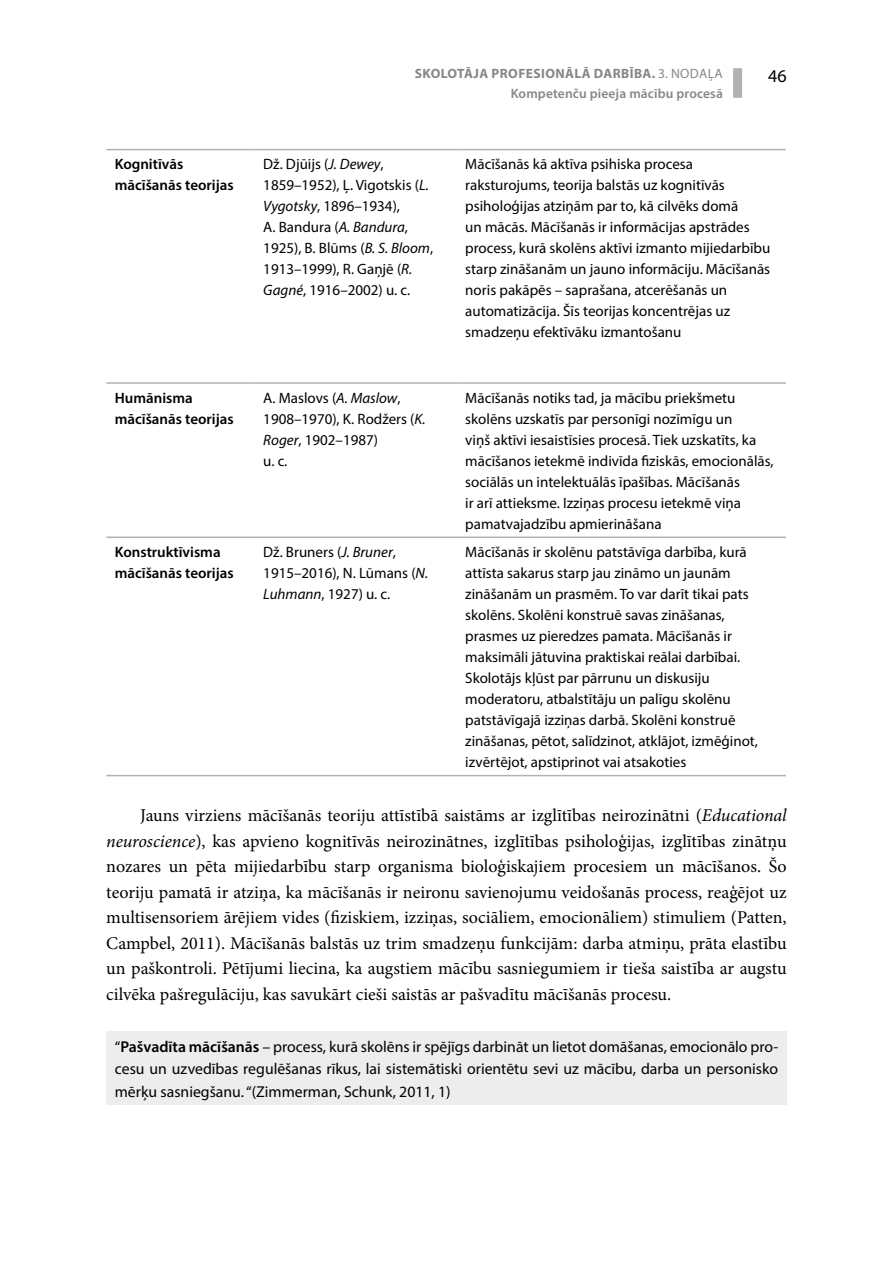
<style>
.page{position:relative;width:893px;height:1263px;background:#fff}
.page>*{position:absolute;margin:0;border:0;box-sizing:border-box;transform-origin:0 0}
.t1{font:18px/25.5px "Minion Pro";color:#000;text-align:justify}
.t2{font:18px "Myriad Pro";color:#000}
.t3{font:15.75px/22.5px "Myriad Pro";color:#000;text-align:justify}
.t4{font:15px/21px "Myriad Pro";color:#000}
.t5{font:600 15px/21px "Myriad Pro";color:#000}
.t6{font:700 13.5px "Myriad Pro";letter-spacing:.03em;color:#878787}
.t7{font:600 13.5px "Myriad Pro";letter-spacing:.01em;color:#878787}
.s1{font-weight:400}
.s2{font-style:italic}
.s3{font-weight:600}
</style>
<div class="page">
<div style="left:733px;top:68px;width:9px;height:30px;background:#b3b2b2"></div>
<hr style="left:106px;top:149px;width:149px;height:1px;background:#b3b2b2">
<hr style="left:255px;top:149px;width:202px;height:1px;background:#b3b2b2">
<hr style="left:457px;top:149px;width:329px;height:1px;background:#b3b2b2">
<hr style="left:106px;top:382px;width:149px;height:2px;background:#b3b2b2">
<hr style="left:255px;top:382px;width:202px;height:2px;background:#b3b2b2">
<hr style="left:457px;top:382px;width:329px;height:2px;background:#b3b2b2">
<hr style="left:106px;top:536px;width:149px;height:2px;background:#b3b2b2">
<hr style="left:255px;top:536px;width:202px;height:2px;background:#b3b2b2">
<hr style="left:457px;top:536px;width:329px;height:2px;background:#b3b2b2">
<hr style="left:106px;top:775px;width:149px;height:1px;background:#b3b2b2">
<hr style="left:255px;top:775px;width:202px;height:1px;background:#b3b2b2">
<hr style="left:457px;top:775px;width:329px;height:1px;background:#b3b2b2">
<div style="left:106px;top:1031px;width:681px;height:74px;background:#ededed"></div>
<p class="t6" style="left:415px;top:65px;width:309px">SKOLOTĀJA PROFESIONĀLĀ DARBĪBA. <span class="s1">3. NODAĻA</span></p>
<p class="t2" style="left:768px;top:65px;width:20px">46</p>
<p class="t7" style="left:511px;top:85px;width:214px">Kompetenču pieeja mācību procesā</p>
<p class="t5" style="left:115px;top:153px;width:120px">Kognitīvās mācīšanās teorijas</p>
<p class="t4" style="left:263px;top:154px;width:171px">Dž. Djūijs (<span class="s2">J. Dewey</span>,<br>1859–1952), Ļ. Vigotskis (<span class="s2">L.<br>Vygotsky</span>, 1896–1934),<br>A. Bandura (<span class="s2">A. Bandura</span>,<br>1925), B. Blūms (<span class="s2">B. S. Bloom</span>,<br>1913–1999), R. Gaņjē (<span class="s2">R.<br>Gagné</span>, 1916–2002) u. c.</p>
<p class="t4" style="left:465px;top:154px;width:307px">Mācīšanās kā aktīva psihiska procesa raksturojums, teorija balstās uz kognitīvās psiholoģijas atziņām par to, kā cilvēks domā<br>un mācās. Mācīšanās ir informācijas apstrādes process, kurā skolēns aktīvi izmanto mijiedarbību starp zināšanām un jauno informāciju. Mācīšanās noris pakāpēs – saprašana, atcerēšanās un automatizācija. Šīs teorijas koncentrējas uz smadzeņu efektīvāku izmantošanu</p>
<p class="t5" style="left:115px;top:387px;width:120px">Humānisma mācīšanās teorijas</p>
<p class="t4" style="left:263px;top:387px;width:164px">A. Maslovs (<span class="s2">A. Maslow</span>,<br>1908–1970), K. Rodžers (<span class="s2">K.<br>Roger</span>, 1902–1987)<br>u. c.</p>
<p class="t4" style="left:465px;top:387px;width:310px">Mācīšanās notiks tad, ja mācību priekšmetu skolēns uzskatīs par personīgi nozīmīgu un<br>viņš aktīvi iesaistīsies procesā. Tiek uzskatīts, ka mācīšanos ietekmē indivīda fiziskās, emocionālās, sociālās un intelektuālās īpašības. Mācīšanās<br>ir arī attieksme. Izziņas procesu ietekmē viņa pamatvajadzību apmierināšana</p>
<p class="t5" style="left:115px;top:541px;width:120px">Konstruktīvisma mācīšanās teorijas</p>
<p class="t4" style="left:263px;top:541px;width:166px">Dž. Bruners (<span class="s2">J. Bruner</span>,<br>1915–2016), N. Lūmans (<span class="s2">N.<br>Luhmann</span>, 1927) u. c.</p>
<p class="t4" style="left:465px;top:541px;width:294px">Mācīšanās ir skolēnu patstāvīga darbība, kurā attīsta sakarus starp jau zināmo un jaunām zināšanām un prasmēm. To var darīt tikai pats skolēns. Skolēni konstruē savas zināšanas, prasmes uz pieredzes pamata. Mācīšanās ir maksimāli jātuvina praktiskai reālai darbībai.<br>Skolotājs kļūst par pārrunu un diskusiju moderatoru, atbalstītāju un palīgu skolēnu patstāvīgajā izziņas darbā. Skolēni konstruē zināšanas, pētot, salīdzinot, atklājot, izmēģinot, izvērtējot, apstiprinot vai atsakoties</p>
<p class="t1" style="left:106px;top:803px;width:682px;text-indent:34px">Jauns virziens mācīšanās teoriju attīstībā saistāms ar izglītības neirozinātni (<span class="s2">Educational neuroscience</span>), kas apvieno kognitīvās neirozinātnes, izglītības psiholoģijas, izglītības zinātņu nozares un pēta mijiedarbību starp organisma bioloģiskajiem procesiem un mācīšanos. Šo teoriju pamatā ir atziņa, ka mācīšanās ir neironu savienojumu veidošanās process, reaģējot uz multisensoriem ārējiem vides (fiziskiem, izziņas, sociāliem, emocionāliem) stimuliem (Patten, Campbel, 2011). Mācīšanās balstās uz trim smadzeņu funkcijām: darba atmiņu, prāta elastību un paškontroli. Pētījumi liecina, ka augstiem mācību sasniegumiem ir tieša saistība ar augstu cilvēka pašregulāciju, kas savukārt cieši saistās ar pašvadītu mācīšanās procesu.</p>
<p class="t3" style="left:115px;top:1035px;width:665px">“<span class="s3">Pašvadīta mācīšanās</span> – process, kurā skolēns ir spējīgs darbināt un lietot domāšanas, emocionālo pro&shy;cesu un uzvedības regulēšanas rīkus, lai sistemātiski orientētu sevi uz mācību, darba un personisko mērķu sasniegšanu. “(Zimmerman, Schunk, 2011, 1)</p>
</div>
